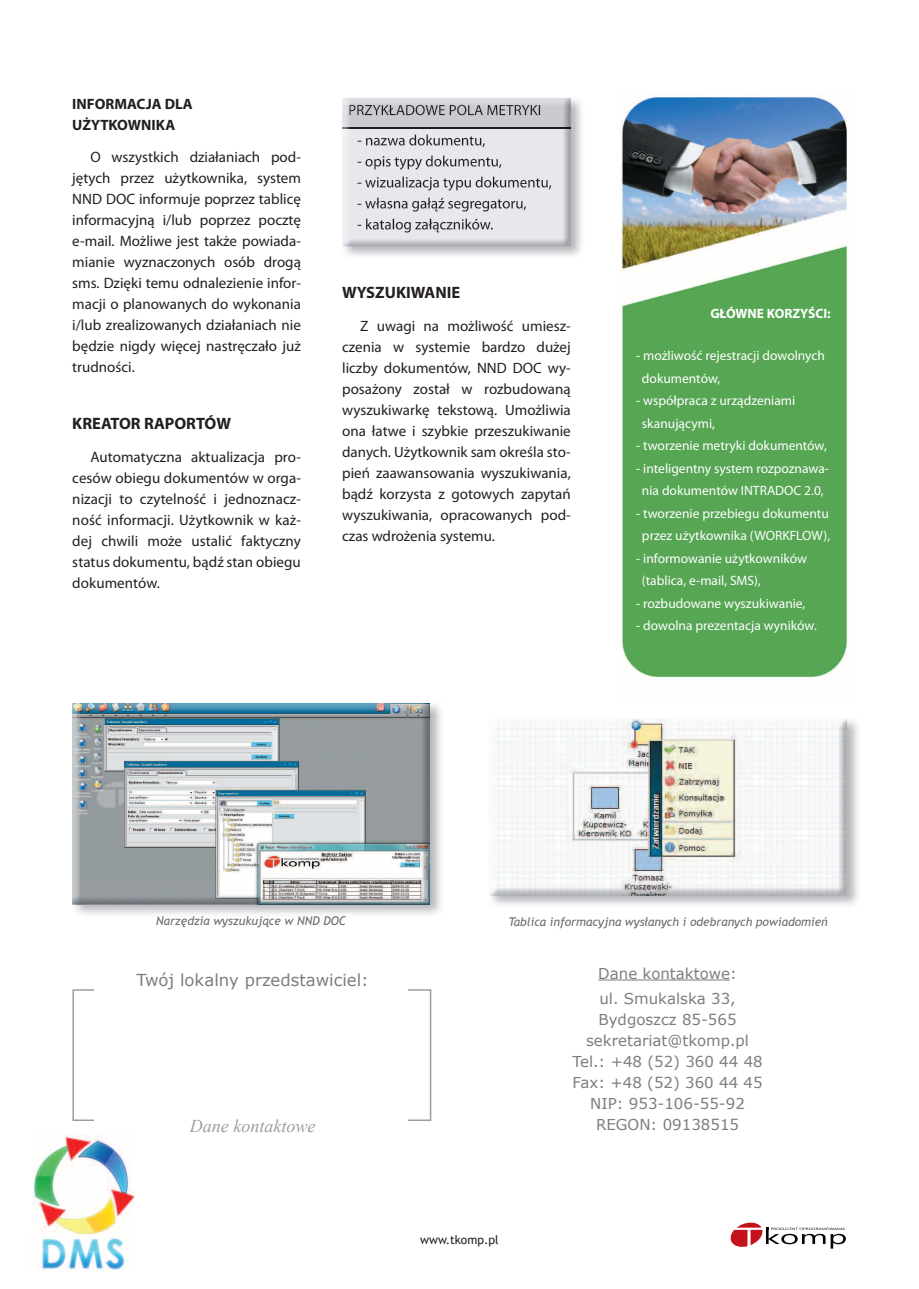
<style>
.page{position:relative;width:919px;height:1289px;background:#fff}
.page>*{position:absolute;margin:0;border:0;box-sizing:border-box;transform-origin:0 0}
.t1{font:italic 18px "Times New Roman";color:#9d9ea5}
.t2{font:700 16.5px "Myriad Pro";color:#231f20}
.t3{font:16.5px "Verdana";color:#7c7d82}
.t4{font:15px/21px "Myriad Pro";color:#231f20;text-align:justify}
.t5{font:15px "Verdana";color:#7c7d82}
.t6{font:700 15px "Myriad Pro";color:#231f20}
.t7{font:13.5px/22.5px "Myriad Pro";color:#fff}
.t8{font:700 13.5px "Myriad Pro";color:#fff}
.t9{font:italic 12px "Trebuchet MS";color:#6c6d70}
.t10{font:12px "Trebuchet MS";color:#231f20}
</style>
<div class="page">
<img style="left:33px;top:1134px;width:101px;height:101px">
<img style="left:41px;top:1237px;width:84px;height:33px">
<div style="left:487px;top:716px;width:374px;height:192px;background:#9d9ea5;opacity:.75"></div>
<div style="left:488px;top:717px;width:360px;height:179px;background:#9d9ea5;opacity:.75"></div>
<div style="left:71px;top:700px;width:373px;height:217px;background:#9d9ea5;opacity:.75"></div>
<div style="left:71px;top:702px;width:360px;height:204px;background:#9d9ea5;opacity:.75"></div>
<div style="left:72px;top:989px;width:359px;height:131px;background:#fff;border:2px solid #9d9ea5"></div>
<div style="left:95px;top:980px;width:313px;height:147px;background:#fff"></div>
<hr style="left:598px;top:979px;width:132px;height:1px;background:#7c7d82">
<svg style="left:730px;top:1222px;width:115px;height:26px"></svg>
<img style="left:621px;top:95px;width:226px;height:583px">
<div style="left:340px;top:95px;width:245px;height:165px;background:#9d9ea5;opacity:.75"></div>
<div style="left:339px;top:98px;width:240px;height:157px;background:#9d9ea5;opacity:.75"></div>
<p class="t6" style="left:72px;top:94px;width:122px">INFORMACJA DLA</p>
<p class="t6" style="left:72px;top:115px;width:104px">UŻYTKOWNIKA</p>
<p class="t4" style="left:72px;top:146px;width:230px;text-indent:18px">O wszystkich działaniach pod&shy;jętych przez użytkownika, system NND DOC informuje poprzez tablicę informacyjną i/lub poprzez pocztę e-mail. Możliwe jest także powiada&shy;mianie wyznaczonych osób drogą sms. Dzięki temu odnalezienie infor&shy;macji o planowanych do wykonania i/lub zrealizowanych działaniach nie będzie nigdy więcej nastręczało już trudności.</p>
<p class="t2" style="left:72px;top:412px;width:160px">KREATOR RAPORTÓW</p>
<p class="t4" style="left:72px;top:446px;width:230px;text-indent:18px">Automatyczna aktualizacja pro&shy;cesów obiegu dokumentów w orga&shy;nizacji to czytelność i jednoznacz&shy;ność informacji. Użytkownik w każ&shy;dej chwili może ustalić faktyczny status dokumentu, bądź stan obiegu dokumentów.</p>
<p class="t2" style="left:342px;top:282px;width:120px">WYSZUKIWANIE</p>
<p class="t4" style="left:342px;top:315px;width:230px;text-indent:18px">Z uwagi na możliwość umiesz&shy;czenia w systemie bardzo dużej liczby dokumentów, NND DOC wy&shy;posażony został w rozbudowaną wyszukiwarkę tekstową. Umożliwia ona łatwe i szybkie przeszukiwanie danych. Użytkownik sam określa sto&shy;pień zaawansowania wyszukiwania, bądź korzysta z gotowych zapytań wyszukiwania, opracowanych pod&shy;czas wdrożenia systemu.</p>
<p class="t8" style="left:710px;top:304px;width:122px">GŁÓWNE KORZYŚCI:</p>
<p class="t7" style="left:642px;top:344px;width:184px;text-indent:-6px">- możliwość rejestracji dowolnych dokumentów,</p>
<p class="t7" style="left:642px;top:389px;width:155px;text-indent:-6px">- współpraca z urządzeniami skanującymi,</p>
<p class="t7" style="left:636px;top:434px;width:192px">- tworzenie metryki dokumentów,</p>
<p class="t7" style="left:636px;top:457px;width:194px;text-align:center">- inteligentny system rozpoznawa&shy;nia dokumentów INTRADOC 2.0,</p>
<p class="t7" style="left:636px;top:502px;width:195px;text-align:center">- tworzenie przebiegu dokumentu przez użytkownika (WORKFLOW),</p>
<p class="t7" style="left:642px;top:547px;width:167px;text-indent:-6px">- informowanie użytkowników (tablica, e-mail, SMS),</p>
<p class="t7" style="left:636px;top:592px;width:171px">- rozbudowane wyszukiwanie,</p>
<p class="t7" style="left:636px;top:614px;width:182px">- dowolna prezentacja wyników.</p>
<p class="t9" style="left:156px;top:913px;width:191px">Narzędzia wyszukujące w NND DOC</p>
<p class="t9" style="left:508px;top:914px;width:321px">Tablica informacyjna wysłanych i odebranych powiadomień</p>
<p class="t3" style="left:136px;top:968px;width:234px">Twój lokalny przedstawiciel:</p>
<p class="t5" style="left:598px;top:962px;width:140px">Dane kontaktowe:</p>
<p class="t5" style="left:599px;top:988px;width:138px">ul. Smukalska 33,</p>
<p class="t5" style="left:598px;top:1009px;width:139px">Bydgoszcz 85-565</p>
<p class="t5" style="left:586px;top:1030px;width:164px">sekretariat@tkomp.pl</p>
<p class="t5" style="left:572px;top:1051px;width:192px">Tel.: +48 (52) 360 44 48</p>
<p class="t5" style="left:572px;top:1072px;width:191px">Fax: +48 (52) 360 44 45</p>
<p class="t5" style="left:590px;top:1093px;width:156px">NIP: 953-106-55-92</p>
<p class="t5" style="left:596px;top:1114px;width:144px">REGON: 09138515</p>
<p class="t1" style="left:190px;top:1113px;width:127px">Dane kontaktowe</p>
<p class="t10" style="left:420px;top:1232px;width:80px">www.tkomp.pl</p>
</div>
